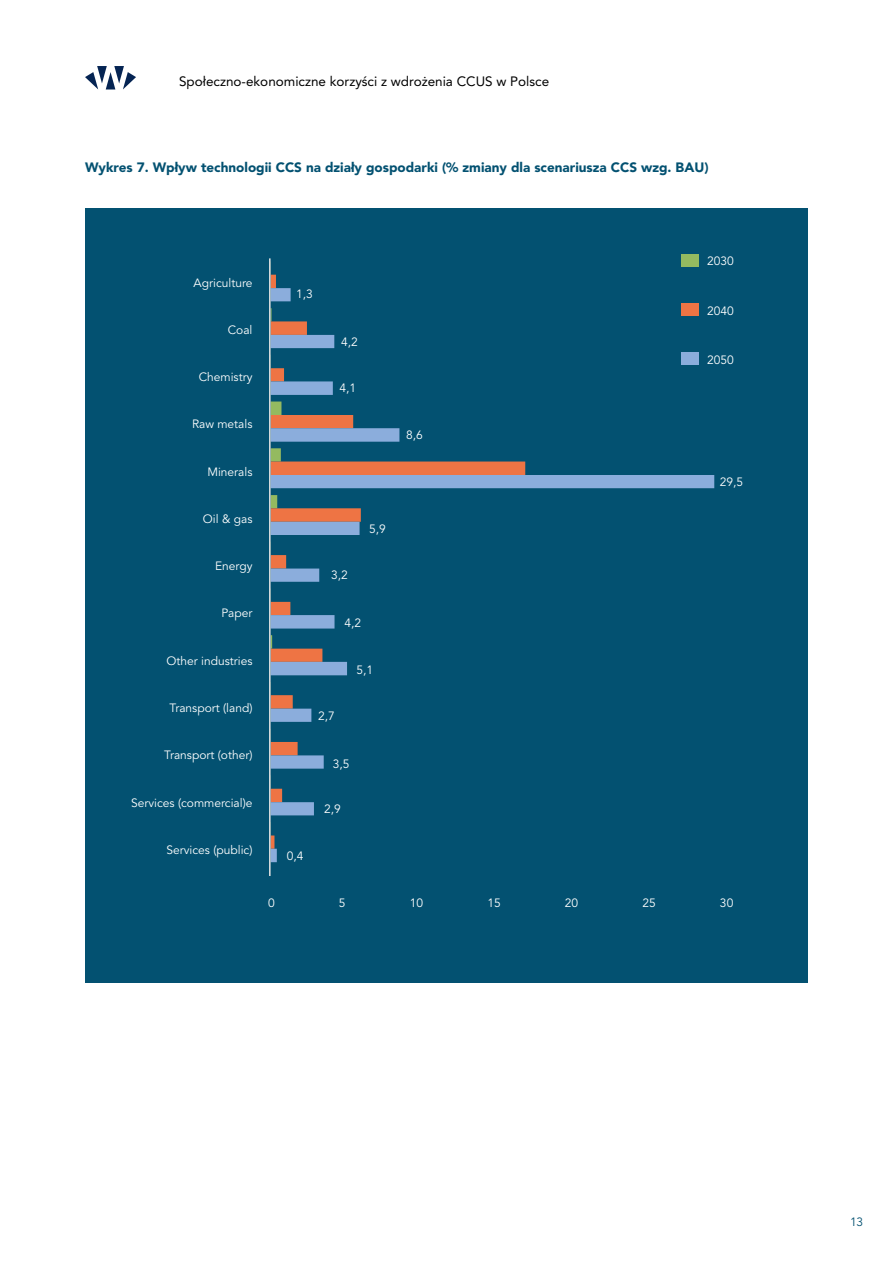
<style>
.page{position:relative;width:893px;height:1263px;background:#fff}
.page>*{position:absolute;margin:0;border:0;box-sizing:border-box;transform-origin:0 0}
.t1{font:900 13.5px "Avenir LT Pro";color:#035171}
.t2{font:13.5px "Avenir LT Pro";color:#000}
.t3{font:12px "Avenir LT Pro";color:#fff}
.t4{font:12px "Avenir LT Pro";color:#035171}
</style>
<div class="page">
<svg style="left:85px;top:66px;width:51px;height:23px"></svg>
<div style="left:85px;top:208px;width:723px;height:775px;background:#035171"></div>
<svg style="left:271px;top:288px;width:443px;height:574px"></svg>
<hr style="left:269px;top:258px;width:2px;height:618px;background:#e3e3e3">
<div style="left:682px;top:352px;width:17px;height:13px;background:#8baddc"></div>
<div style="left:682px;top:303px;width:17px;height:13px;background:#ee7444"></div>
<div style="left:682px;top:254px;width:17px;height:13px;background:#94ba60"></div>
<p class="t2" style="left:179px;top:73px;width:372px">Społeczno-ekonomiczne korzyści z wdrożenia CCUS w Polsce</p>
<p class="t1" style="left:85px;top:159px;width:625px">Wykres 7. Wpływ technologii CCS na działy gospodarki (% zmiany dla scenariusza CCS wzg. BAU)</p>
<p class="t3" style="left:194px;top:275px;width:60px">Agriculture</p>
<p class="t3" style="left:228px;top:323px;width:26px">Coal</p>
<p class="t3" style="left:199px;top:370px;width:55px">Chemistry</p>
<p class="t3" style="left:192px;top:417px;width:62px">Raw metals</p>
<p class="t3" style="left:207px;top:464px;width:47px">Minerals</p>
<p class="t3" style="left:203px;top:512px;width:51px">Oil &amp; gas</p>
<p class="t3" style="left:215px;top:559px;width:39px">Energy</p>
<p class="t3" style="left:221px;top:606px;width:33px">Paper</p>
<p class="t3" style="left:167px;top:653px;width:87px">Other industries</p>
<p class="t3" style="left:170px;top:701px;width:84px">Transport (land)</p>
<p class="t3" style="left:164px;top:748px;width:90px">Transport (other)</p>
<p class="t3" style="left:131px;top:795px;width:123px">Services (commercial)e</p>
<p class="t3" style="left:166px;top:842px;width:88px">Services (public)</p>
<p class="t3" style="left:296px;top:287px;width:18px">1,3</p>
<p class="t3" style="left:341px;top:335px;width:18px">4,2</p>
<p class="t3" style="left:340px;top:380px;width:18px">4,1</p>
<p class="t3" style="left:406px;top:427px;width:18px">8,6</p>
<p class="t3" style="left:287px;top:849px;width:18px">0,4</p>
<p class="t3" style="left:369px;top:522px;width:18px">5,9</p>
<p class="t3" style="left:331px;top:568px;width:18px">3,2</p>
<p class="t3" style="left:345px;top:616px;width:18px">4,2</p>
<p class="t3" style="left:357px;top:662px;width:18px">5,1</p>
<p class="t3" style="left:318px;top:709px;width:18px">2,7</p>
<p class="t3" style="left:333px;top:757px;width:18px">3,5</p>
<p class="t3" style="left:324px;top:802px;width:18px">2,9</p>
<p class="t3" style="left:707px;top:254px;width:28px">2030</p>
<p class="t3" style="left:707px;top:303px;width:28px">2040</p>
<p class="t3" style="left:707px;top:353px;width:28px">2050</p>
<p class="t3" style="left:720px;top:474px;width:25px">29,5</p>
<p class="t3" style="left:268px;top:895px;width:8px">0</p>
<p class="t3" style="left:339px;top:895px;width:8px">5</p>
<p class="t3" style="left:410px;top:895px;width:15px">10</p>
<p class="t3" style="left:487px;top:895px;width:15px">15</p>
<p class="t3" style="left:565px;top:895px;width:15px">20</p>
<p class="t3" style="left:642px;top:895px;width:15px">25</p>
<p class="t3" style="left:720px;top:895px;width:15px">30</p>
<p class="t4" style="left:850px;top:1215px;width:15px">13</p>
</div>
